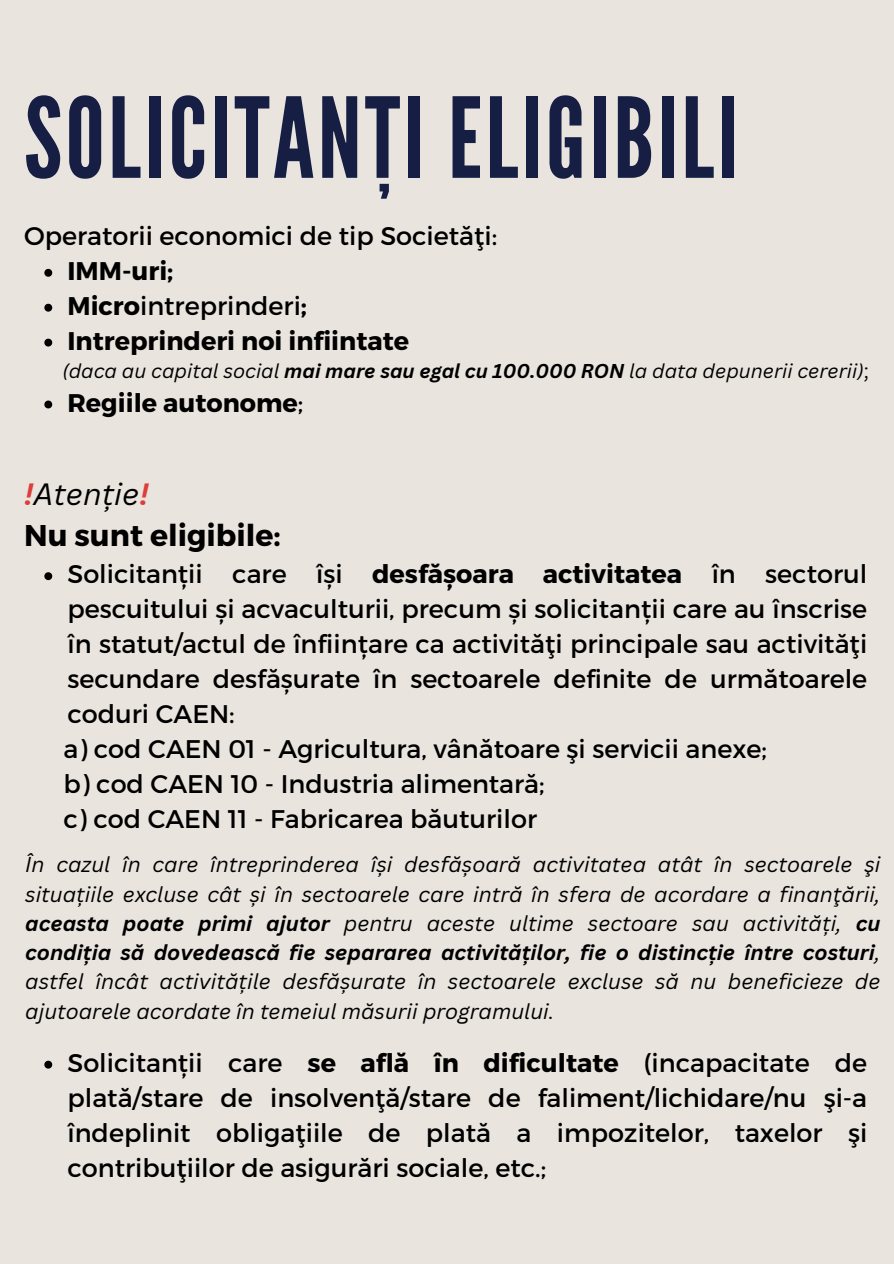
<style>
.page{position:relative;width:894px;height:1264px;background:#fff}
.page>*{position:absolute;margin:0;border:0;box-sizing:border-box;transform-origin:0 0}
.t1{font:111px "League Gothic";letter-spacing:.03em;color:#161e44}
.t2{font:700 30px/41.7px "Montserrat";color:#000}
.t3{font:25.5px/34.8px "Montserrat";color:#000;text-align:justify}
.t4{font:700 25.5px "Montserrat";color:#000}
.t5{font:italic 21px/29.2px "Canva Sans";color:#000;text-align:justify}
.t6{font:italic 19.5px "Canva Sans";color:#000}
.s1{font-weight:700}
.s2{font-style:normal}
.s3{font-weight:400}
.s4{font-family:"Canva Sans";font-style:italic;color:#dc3e3b}
.s5{font-family:"Canva Sans";font-weight:400;font-style:italic}
</style>
<div class="page">
<div style="left:0;top:0;width:893px;height:1263px;background:#eae4de"></div>
<svg style="left:44px;top:572px;width:8px;height:8px"></svg>
<svg style="left:44px;top:1060px;width:8px;height:8px"></svg>
<svg style="left:44px;top:269px;width:8px;height:8px"></svg>
<svg style="left:44px;top:304px;width:8px;height:7px"></svg>
<svg style="left:44px;top:338px;width:8px;height:8px"></svg>
<svg style="left:44px;top:400px;width:8px;height:8px"></svg>
<h1 class="t1" style="left:24px;top:74px;width:715px">SOLICITANȚI ELIGIBILI</h1>
<p class="t3" style="left:24px;top:217px;width:474px">Operatorii economici de tip Societăţi:</p>
<h2 class="t4" style="left:67px;top:254px;width:107px">IMM-uri;</h2>
<p class="t3" style="left:67px;top:287px;width:241px"><span class="s1">Micro</span>intreprinderi<span class="s1">;</span></p>
<h3 class="t4" style="left:67px;top:324px;width:343px">Intreprinderi noi infiintate</h3>
<p class="t6" style="left:62px;top:357px;width:807px">(daca au capital social <span class="s1">mai mare sau egal cu 100.000 RON</span> la data depunerii cererii)<span class="s2">;</span></p>
<p class="t4" style="left:67px;top:386px;width:237px">Regiile autonome<span class="s3">;</span></p>
<h3 class="t2" style="left:24px;top:471px;width:258px"><span class="s4">!</span><span class="s5">Atenție</span><span class="s4">!<br></span>Nu sunt eligibile:</h3>
<p class="t3" style="left:67px;top:555px;width:801px">Solicitanții care își <span class="s1">desfășoara activitatea</span> în sectorul pescuitului și acvaculturii, precum și solicitanții care au înscrise în statut/actul de înființare ca activităţi principale sau activităţi secundare desfășurate în sectoarele definite de următoarele coduri CAEN:</p>
<p class="t3" style="left:64px;top:730px;width:704px;text-align:left">a) cod CAEN 01 - Agricultura, vânătoare şi servicii anexe; b) cod CAEN 10 - Industria alimentară;<br>c) cod CAEN 11 - Fabricarea băuturilor</p>
<p class="t5" style="left:25px;top:849px;width:856px">În cazul în care întreprinderea își desfășoară activitatea atât în sectoarele şi situațiile excluse cât și în sectoarele care intră în sfera de acordare a finanţării, <span class="s1">aceasta poate primi ajutor</span> pentru aceste ultime sectoare sau activități, <span class="s1">cu condiția să dovedească fie separarea activităților, fie o distincție între costuri</span>, astfel încât activitățile desfășurate în sectoarele excluse să nu beneficieze de ajutoarele acordate în temeiul măsurii programului.</p>
<p class="t3" style="left:67px;top:1044px;width:801px">Solicitanții care <span class="s1">se află în dificultate</span> (incapacitate de plată/stare de insolvenţă/stare de faliment/lichidare/nu şi-a îndeplinit obligaţiile de plată a impozitelor, taxelor şi contribuţiilor de asigurări sociale, etc.;</p>
</div>
